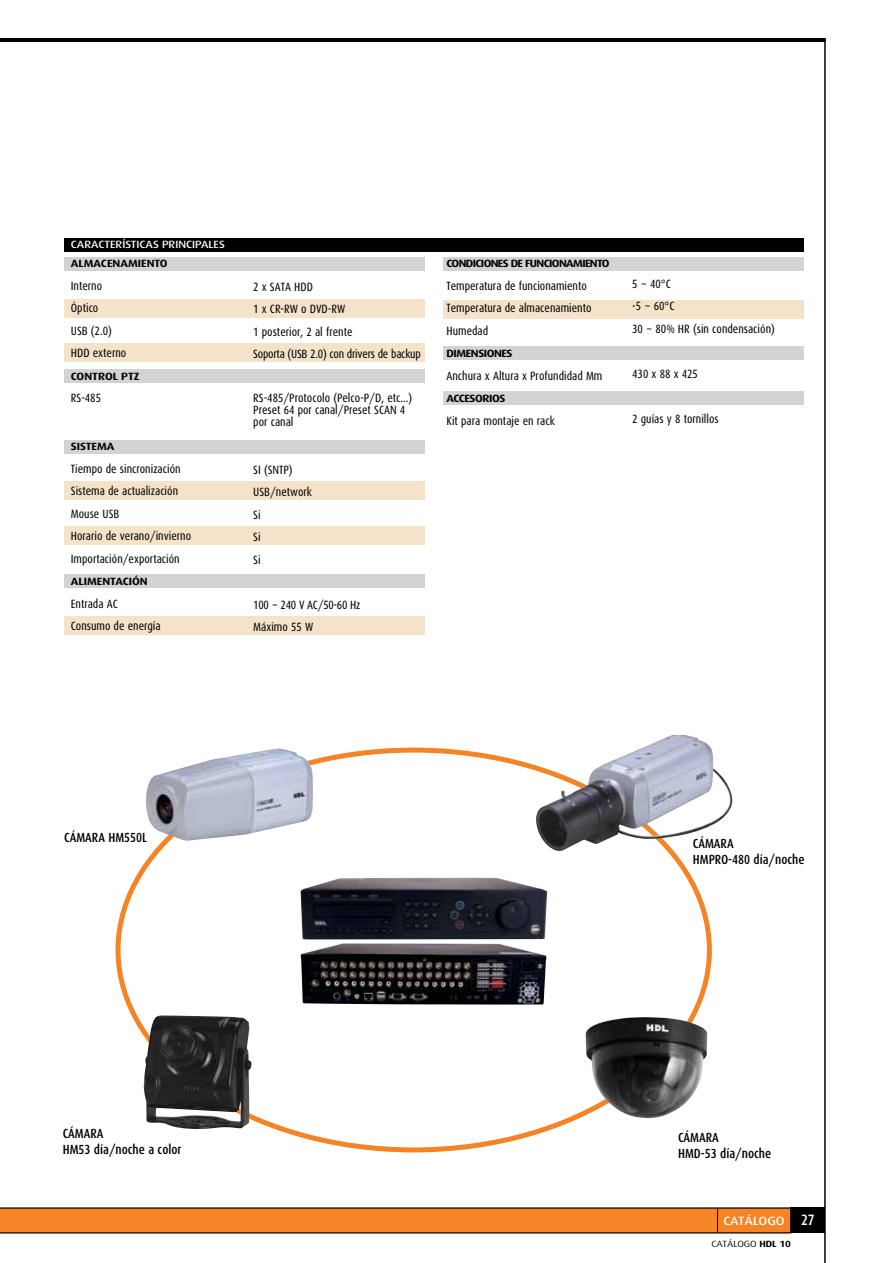
<style>
.page{position:relative;width:893px;height:1263px;background:#fff}
.page>*{position:absolute;margin:0;border:0;box-sizing:border-box;transform-origin:0 0}
.t1{font:500 13.2px/15.9px "B Tcond";color:#000}
.t2{font:12px/22.5px "B Tcond";color:#000}
.t3{font:12px/22.5px "B Tcond";letter-spacing:-.02em;color:#000}
.t4{font:500 12px "Dax Wide";color:#fff}
.t5{font:700 10.5px "Dax Wide";color:#000}
.t6{font:700 10.5px "Dax Wide";letter-spacing:-.06em;color:#000}
.t7{font:500 10.5px "Dax Wide";color:#fff}
.t8{font:700 10.5px "Dax Wide";letter-spacing:-.04em;color:#000}
.t9{font:700 10.5px "Dax Wide";letter-spacing:-.005em;color:#000}
.t10{font:9px "Dax Wide";color:#000}
.s1{font-family:"B Tcond";font-size:15px}
.s2{font-weight:700}
</style>
<div class="page">
<div style="left:791px;top:1208px;width:34px;height:25px;background:#000"></div>
<svg style="left:0;top:1208px;width:791px;height:25px;background:#e77c23"></svg>
<hr style="left:825px;top:38px;width:1px;height:1225px;background:#000">
<hr style="left:0;top:38px;width:825px;height:4px;background:#000">
<div style="left:64px;top:344px;width:361px;height:18px;background:#f4e3c9"></div>
<div style="left:64px;top:299px;width:361px;height:19px;background:#f4e3c9"></div>
<div style="left:64px;top:482px;width:361px;height:18px;background:#f4e3c9"></div>
<div style="left:64px;top:526px;width:361px;height:18px;background:#f4e3c9"></div>
<div style="left:64px;top:616px;width:361px;height:19px;background:#f4e3c9"></div>
<div style="left:443px;top:300px;width:361px;height:19px;background:#f4e3c9"></div>
<div style="left:64px;top:369px;width:361px;height:14px;background:#d1d3d4"></div>
<div style="left:64px;top:257px;width:361px;height:14px;background:#d1d3d4"></div>
<div style="left:443px;top:346px;width:361px;height:14px;background:#d1d3d4"></div>
<div style="left:443px;top:392px;width:361px;height:13px;background:#d1d3d4"></div>
<div style="left:64px;top:440px;width:361px;height:13px;background:#d1d3d4"></div>
<div style="left:64px;top:574px;width:361px;height:13px;background:#d1d3d4"></div>
<div style="left:443px;top:257px;width:361px;height:14px;background:#d1d3d4"></div>
<div style="left:64px;top:238px;width:740px;height:14px;background:#000"></div>
<img style="left:536px;top:735px;width:196px;height:116px">
<img style="left:146px;top:748px;width:167px;height:93px">
<img style="left:144px;top:1015px;width:107px;height:114px">
<img style="left:585px;top:1017px;width:123px;height:101px">
<img style="left:300px;top:878px;width:247px;height:61px">
<img style="left:301px;top:943px;width:245px;height:62px">
<p class="t7" style="left:71px;top:239px;width:7px">CARACTERÍSTICAS</p>
<p class="t7" style="left:162px;top:239px;width:13px">PRINCI</p>
<p class="t7" style="left:195px;top:239px;width:25px">PALES</p>
<p class="t5" style="left:71px;top:257px;width:98px">ALMACENAMIENTO</p>
<p class="t2" style="left:71px;top:274px;width:57px">Interno<br>Óptico<br>USB (2.0)<br>HDD externo</p>
<p class="t9" style="left:71px;top:370px;width:70px">CONTROL PTZ</p>
<p class="t2" style="left:71px;top:387px;width:32px">RS-485</p>
<p class="t5" style="left:71px;top:440px;width:45px">SISTEMA</p>
<p class="t2" style="left:71px;top:457px;width:122px">Tiempo de sincronización<br>Sistema de actualización<br>Mouse USB<br>Horario de verano/invierno<br>Importación/exportación</p>
<p class="t5" style="left:71px;top:575px;width:78px">ALIMENTACIÓN</p>
<p class="t2" style="left:71px;top:592px;width:91px">Entrada AC<br>Consumo de energía</p>
<p class="t2" style="left:253px;top:276px;width:169px">2 x SATA HDD<br>1 x CR-RW o DVD-RW<br>1 posterior, 2 al frente<br>Soporta (USB 2.0) con drivers de backup</p>
<p class="t2" style="left:253px;top:392px;width:161px;line-height:12px">RS-485/Protocolo (Pelco-P/D, etc...)<br>Preset 64 por canal/Preset SCAN 4 por canal</p>
<p class="t2" style="left:253px;top:459px;width:60px">SI (SNTP)<br>USB/network<br>Si<br>Si<br>Si</p>
<p class="t3" style="left:253px;top:594px;width:109px">100 ~ 240 V AC/50-60 Hz<br>Máximo 55 W</p>
<p class="t6" style="left:446px;top:257px;width:165px">CONDICIONES DE FUNCIONAMIENTO</p>
<p class="t2" style="left:446px;top:274px;width:147px">Temperatura de funcionamiento<br>Temperatura de almacenamiento<br>Humedad</p>
<p class="t8" style="left:446px;top:347px;width:68px">DIMENSIONES</p>
<p class="t2" style="left:446px;top:364px;width:157px">Anchura x Altura x Profundidad Mm</p>
<p class="t8" style="left:446px;top:392px;width:60px">ACCESORIOS</p>
<p class="t2" style="left:446px;top:409px;width:110px">Kit para montaje en rack</p>
<p class="t2" style="left:632px;top:273px;width:144px">5 ~ 40°C<br>-5 ~ 60°C<br>30 ~ 80% HR (sin condensación)</p>
<p class="t2" style="left:632px;top:363px;width:67px">430 x 88 x 425</p>
<p class="t2" style="left:632px;top:408px;width:88px">2 guías y 8 tornillos</p>
<p class="t1" style="left:64px;top:831px;width:84px">CÁMARA HM550L</p>
<p class="t1" style="left:693px;top:837px;width:113px">CÁMARA<br>HMPRO-480 día/noche</p>
<p class="t1" style="left:63px;top:1127px;width:120px">CÁMARA<br>HM53 día/noche a color</p>
<p class="t1" style="left:678px;top:1130px;width:95px">CÁMARA<br>HMD-53 día/noche</p>
<p class="t4" style="left:723px;top:1214px;width:93px">CATÁLOGO <span class="s1">27</span></p>
<p class="t10" style="left:711px;top:1238px;width:81px">CATÁLOGO <span class="s2">HDL 10</span></p>
</div>
